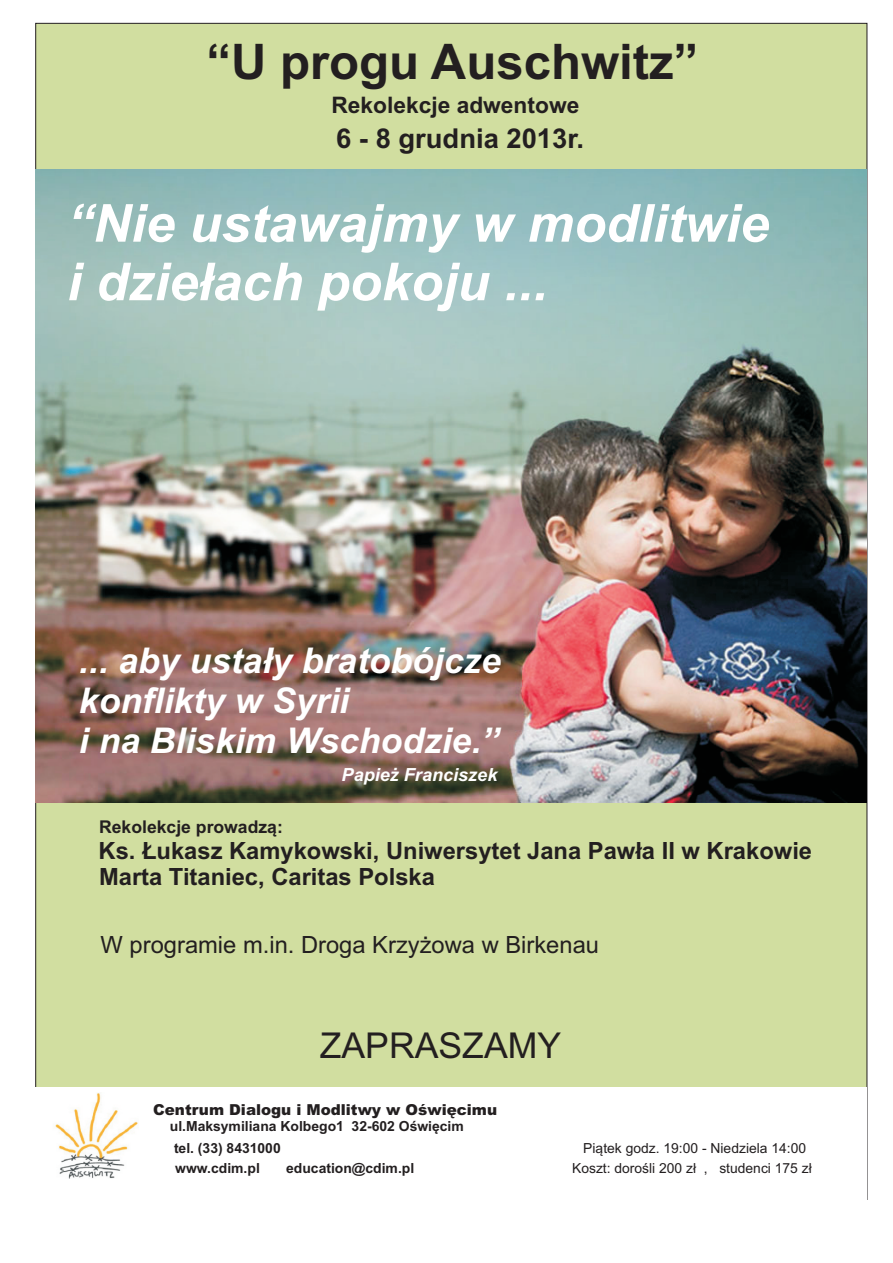
<style>
.page{position:relative;width:893px;height:1263px;background:#fff}
.page>*{position:absolute;margin:0;border:0;box-sizing:border-box;transform-origin:0 0}
.t1{font:italic 700 52.35px/58.5px "Arial";color:#fff}
.t2{font:700 49.05px "Arial";color:#231f20}
.t3{font:italic 700 35.55px/39.6px "Arial";color:#fff}
.t4{font:35.55px "Arial";color:#231f20}
.t5{font:700 27.3px "Arial";color:#231f20}
.t6{font:700 23.7px/26.4px "Arial";color:#231f20}
.t7{font:23.7px "Arial";color:#231f20}
.t8{font:700 22.8px "Arial";color:#231f20}
.t9{font:italic 700 18.15px "Arial";color:#fff}
.t10{font:700 17.55px "Arial";color:#231f20}
.t11{font:900 15.15px "Arial";color:#231f20}
.t12{font:700 13.95px "Arial";color:#231f20}
.t13{font:13.8px/19.8px "Arial";color:#231f20;text-align:center}
</style>
<div class="page">
<div style="left:35px;top:23px;width:832px;height:1064px;background:#d1dea0"></div>
<img style="left:55px;top:1093px;width:83px;height:85px">
<img style="left:36px;top:170px;width:831px;height:633px">
<h2 class="t2" style="left:206px;top:43px;width:493px">“U progu Auschwitz”</h2>
<h3 class="t8" style="left:332px;top:97px;width:249px">Rekolekcje adwentowe</h3>
<h3 class="t5" style="left:336px;top:128px;width:249px">6 - 8 grudnia 2013r.</h3>
<h1 class="t1" style="left:67px;top:199px;width:704px">“Nie ustawajmy w modlitwie i dzie³ach pokoju ...</h1>
<h3 class="t3" style="left:79px;top:644px;width:423px">... aby usta³y bratobójcze konflikty w Syrii<br>i na Bliskim Wschodzie.’’</h3>
<h3 class="t9" style="left:342px;top:768px;width:157px">Papie¿ Franciszek</h3>
<p class="t10" style="left:99px;top:820px;width:185px">Rekolekcje prowadz¹:</p>
<h3 class="t6" style="left:99px;top:839px;width:715px">Ks. £ukasz Kamykowski, Uniwersytet Jana Paw³a II w Krakowie<br>Marta Titaniec, Caritas Polska</h3>
<h3 class="t7" style="left:101px;top:936px;width:500px">W programie m.in. Droga Krzy¿owa w Birkenau</h3>
<h3 class="t4" style="left:320px;top:1032px;width:243px">ZAPRASZAMY</h3>
<p class="t11" style="left:153px;top:1104px;width:345px">Centrum Dialogu i Modlitwy w Oœwiêcimu</p>
<p class="t12" style="left:170px;top:1120px;width:296px">ul.Maksymiliana Kolbego1 32-602 Oœwiêcim</p>
<p class="t12" style="left:175px;top:1163px;width:86px">www.cdim.pl</p>
<p class="t12" style="left:174px;top:1143px;width:108px">tel. (33) 8431000</p>
<p class="t12" style="left:286px;top:1163px;width:130px">education@cdim.pl</p>
<p class="t13" style="left:572px;top:1139px;width:241px">Pi¹tek godz. 19:00 - Niedziela 14:00<br>Koszt: doroœli 200 z³ , studenci 175 z³</p>
</div>
